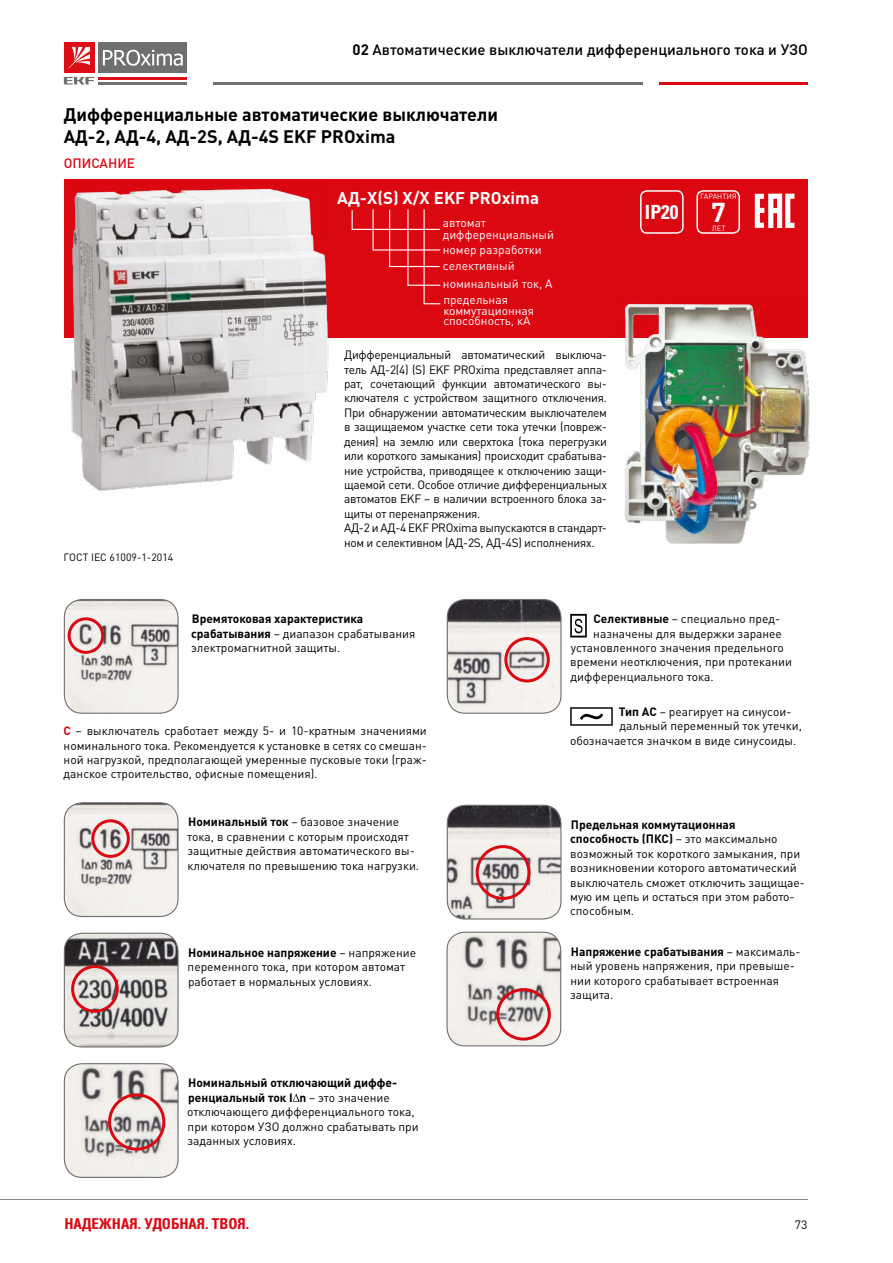
<style>
.page{position:relative;width:893px;height:1263px;background:#fff}
.page>*{position:absolute;margin:0;border:0;box-sizing:border-box;transform-origin:0 0}
.t1{font:700 27px "DIN Cyr";color:#fff}
.t2{font:700 19.5px "Partner Condensed";color:#fff}
.t3{font:700 18px/21.6px "DIN Cyr";color:#000}
.t4{font:700 16.95px "DIN Cyr";color:#fff}
.t5{font:500 15px "DIN Cyr";color:#000}
.t6{font:700 15px "Partner Condensed";color:#db0812}
.t7{font:500 13.5px "DIN Cyr";color:#e30613}
.t8{font:12px/14.4px "DIN Cyr";color:#000}
.t9{font:12px/14.4px "DIN Cyr";letter-spacing:-.025em;color:#000}
.t10{font:12px/12px "DIN Cyr";color:#fff}
.t11{font:10.5px "DIN Cyr";color:#000}
.t12{font:7.5px "DIN Cyr";color:#fff}
.s1{font-weight:700}
.s2{font-weight:700;color:#db0812}
</style>
<div class="page">
<div style="left:98px;top:43px;width:89px;height:30px;background:#706f6f"></div>
<hr style="left:98px;top:77px;width:89px;height:3px;background:#dc0d15">
<hr style="left:98px;top:82px;width:89px;height:3px;background:#706f6f">
<svg style="left:103px;top:50px;width:80px;height:16px"></svg>
<svg style="left:64px;top:77px;width:30px;height:8px"></svg>
<div style="left:64px;top:43px;width:30px;height:30px;background:#dc0d15"></div>
<svg style="left:68px;top:47px;width:22px;height:22px"></svg>
<hr style="left:659px;top:82px;width:149px;height:3px;background:#db0812">
<hr style="left:213px;top:82px;width:430px;height:3px;background:#706f6f">
<hr style="left:0;top:1199px;width:808px;height:1px;background:#878787">
<div style="left:64px;top:180px;width:744px;height:158px;background:#db0812"></div>
<img style="left:71px;top:188px;width:258px;height:303px">
<svg style="left:351px;top:209px;width:90px;height:96px"></svg>
<img style="left:624px;top:303px;width:186px;height:241px">
<svg style="left:293px;top:1094px;width:6px;height:8px"></svg>
<img style="left:64px;top:599px;width:113px;height:114px">
<div style="left:64px;top:599px;width:115px;height:115px;border:1px solid #706f6f;border-radius:18px"></div>
<img style="left:64px;top:803px;width:114px;height:113px">
<div style="left:64px;top:802px;width:115px;height:115px;border:1px solid #706f6f;border-radius:18px"></div>
<img style="left:447px;top:599px;width:113px;height:114px">
<div style="left:447px;top:599px;width:115px;height:115px;border:1px solid #706f6f;border-radius:18px"></div>
<img style="left:447px;top:805px;width:114px;height:114px">
<div style="left:447px;top:805px;width:115px;height:114px;border:1px solid #706f6f;border-radius:18px"></div>
<img style="left:64px;top:933px;width:114px;height:114px">
<div style="left:64px;top:933px;width:115px;height:114px;border:1px solid #706f6f;border-radius:18px"></div>
<img style="left:64px;top:1064px;width:114px;height:113px">
<div style="left:64px;top:1063px;width:115px;height:115px;border:1px solid #706f6f;border-radius:18px"></div>
<img style="left:448px;top:933px;width:113px;height:113px">
<div style="left:446px;top:931px;width:115px;height:115px;border:1px solid #706f6f;border-radius:18px"></div>
<div style="left:68px;top:617px;width:36px;height:37px;border:3px solid #db0812;border-radius:50%"></div>
<div style="left:91px;top:819px;width:39px;height:39px;border:3px solid #db0812;border-radius:50%"></div>
<div style="left:504px;top:637px;width:46px;height:45px;border:3px solid #db0812;border-radius:50%"></div>
<div style="left:476px;top:845px;width:54px;height:55px;border:3px solid #db0812;border-radius:50%"></div>
<div style="left:71px;top:965px;width:48px;height:48px;border:3px solid #db0812;border-radius:50%"></div>
<div style="left:108px;top:1093px;width:57px;height:58px;border:3px solid #db0812;border-radius:50%"></div>
<div style="left:496px;top:988px;width:55px;height:52px;border:3px solid #db0812;border-radius:50%"></div>
<svg style="left:570px;top:707px;width:43px;height:19px"></svg>
<svg style="left:570px;top:614px;width:17px;height:23px"></svg>
<svg style="left:755px;top:194px;width:39px;height:34px"></svg>
<div style="left:696px;top:190px;width:44px;height:44px;border:2px solid #fff;border-radius:6px"></div>
<div style="left:640px;top:190px;width:44px;height:44px;border:2px solid #fff;border-radius:6px"></div>
<p class="t5" style="left:353px;top:39px;width:457px"><span class="s1">02</span> Автоматические выключатели дифференциального тока и УЗО</p>
<h3 class="t3" style="left:64px;top:103px;width:436px">Дифференциальные автоматические выключатели<br>АД-2, АД-4, АД-2S, АД-4S EKF PROxima</h3>
<p class="t7" style="left:64px;top:154px;width:73px">ОПИСАНИЕ</p>
<p class="t11" style="left:64px;top:550px;width:111px">ГОСТ IEC 61009-1-2014</p>
<h3 class="t4" style="left:337px;top:186px;width:203px">АД-Х(S) Х/Х EKF PROxima</h3>
<p class="t10" style="left:443px;top:216px;width:113px">автомат дифференциальный</p>
<p class="t10" style="left:443px;top:241px;width:100px;line-height:16.5px">номер разработки селективный</p>
<p class="t10" style="left:443px;top:276px;width:111px;line-height:15.9px">номинальный ток, А предельная</p>
<p class="t10" style="left:443px;top:305px;width:92px;line-height:10.5px">коммутационная способность, кА</p>
<p class="t9" style="left:344px;top:347px;width:264px">Дифференциальный автоматический выключа&shy;тель АД-2(4) (S) EKF PROxima представляет аппа&shy;рат, сочетающий функции автоматического вы&shy;ключателя с устройством защитного отключения.<br>При обнаружении автоматическим выключателем в защищаемом участке сети тока утечки (повреж&shy;дения) на землю или сверхтока (тока перегрузки или короткого замыкания) происходит срабатыва&shy;ние устройства, приводящее к отключению защи&shy;щаемой сети. Особое отличие дифференциальных автоматов EKF – в наличии встроенного блока за&shy;щиты от перенапряжения.<br>АД-2 и АД-4 EKF PROxima выпускаются в стандарт&shy;ном и селективном (АД-2S, АД-4S) исполнениях.</p>
<h2 class="t2" style="left:645px;top:200px;width:35px">IP20</h2>
<p class="t12" style="left:700px;top:191px;width:38px">ГАРАНТИЯ</p>
<h1 class="t1" style="left:711px;top:194px;width:16px">7</h1>
<p class="t12" style="left:712px;top:223px;width:15px">ЛЕТ</p>
<p class="t8" style="left:191px;top:611px;width:226px"><span class="s1">Времятоковая характеристика срабатывания</span> – диапазон срабатывания электромагнитной защиты.</p>
<p class="t8" style="left:593px;top:611px;width:188px"><span class="s1">Селективные</span> – специально пред-</p>
<p class="t8" style="left:593px;top:625px;width:190px">назначены для выдержки заранее</p>
<p class="t8" style="left:571px;top:640px;width:215px">установленного значения предельного</p>
<p class="t8" style="left:570px;top:654px;width:223px">времени неотключения, при протекании</p>
<p class="t8" style="left:571px;top:669px;width:145px">дифференциального тока.</p>
<p class="t8" style="left:64px;top:723px;width:365px;text-align:justify"><span class="s2">С</span> – выключатель сработает между 5- и 10-кратным значениями номинального тока. Рекомендуется к установке в сетях со смешан&shy;ной нагрузкой, предполагающей умеренные пусковые токи (граж&shy;данское строительство, офисные помещения).</p>
<p class="t8" style="left:187px;top:814px;width:233px"><span class="s1">Номинальный ток</span> – базовое значение тока, в сравнении с которым происходят защитные действия автоматического вы&shy;ключателя по превышению тока нагрузки.</p>
<p class="t8" style="left:619px;top:704px;width:174px"><span class="s1">Тип АС</span> – реагирует на синусои-</p>
<p class="t8" style="left:619px;top:718px;width:184px">дальный переменный ток утечки,</p>
<p class="t8" style="left:570px;top:733px;width:228px">обозначается значком в виде синусоиды.</p>
<p class="t8" style="left:570px;top:817px;width:236px"><span class="s1">Предельная коммутационная способность (ПКС)</span> – это максимально возможный ток короткого замыкания, при возникновении которого автоматический выключатель сможет отключить защищае&shy;мую им цепь и остаться при этом работо&shy;способным.</p>
<p class="t8" style="left:188px;top:945px;width:230px"><span class="s1">Номинальное напряжение</span> – напряжение переменного тока, при котором автомат работает в нормальных условиях.</p>
<p class="t8" style="left:570px;top:944px;width:232px"><span class="s1">Напряжение срабатывания</span> – максималь&shy;ный уровень напряжения, при превыше&shy;нии которого срабатывает встроенная защита.</p>
<p class="t8" style="left:187px;top:1075px;width:233px"><span class="s1">Номинальный отключающий диффе&shy;ренциальный ток I n</span> – это значение отключающего дифференциального тока, при котором УЗО должно срабатывать при заданных условиях.</p>
<p class="t6" style="left:64px;top:1214px;width:186px">НАДЕЖНАЯ. УДОБНАЯ. ТВОЯ.</p>
<p class="t8" style="left:795px;top:1217px;width:14px">73</p>
</div>
